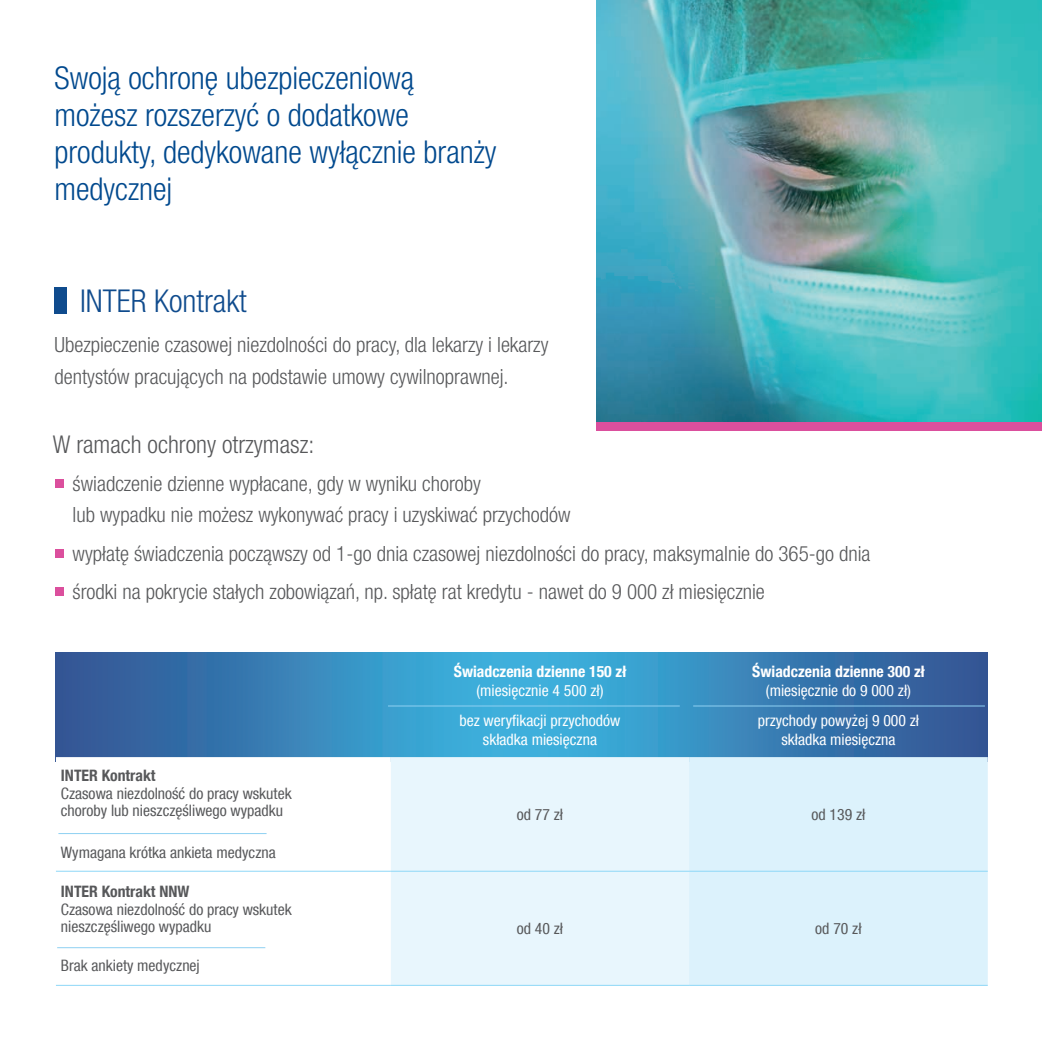
<style>
.page{position:relative;width:1042px;height:1042px;background:#fff}
.page>*{position:absolute;margin:0;border:0;box-sizing:border-box;transform-origin:0 0}
.t1{font:300 condensed 31.5px/36.8px "Helvetica Neue LT Com";color:#01498e}
.t2{font:300 condensed 31.5px "Helvetica Neue LT Com";color:#0f4b8d}
.t3{font:300 condensed 24.5px "Helvetica Neue LT Com";color:#57585a}
.t4{font:300 condensed 21px/31.5px "Helvetica Neue LT Com";color:#57585a}
.t5{font:condensed 15.75px/17.5px "Helvetica Neue LT Com";color:#57585a}
.t6{font:condensed 15.75px/29.8px "Helvetica Neue LT Com";color:#fff;text-align:center}
.t7{font:700 condensed 15.75px "Helvetica Neue LT Com";color:#fff}
.t8{font:700 condensed 15.75px "Helvetica Neue LT Com";color:#57585a}
</style>
<div class="page">
<div style="left:55px;top:287px;width:12px;height:27px;background:#0f4b8d"></div>
<div style="left:55px;top:479px;width:9px;height:9px;background:#db4f9d"></div>
<div style="left:55px;top:549px;width:9px;height:8px;background:#db4f9d"></div>
<div style="left:55px;top:587px;width:9px;height:9px;background:#db4f9d"></div>
<img style="left:56px;top:652px;width:931px;height:105px">
<svg style="left:56px;top:757px;width:335px;height:228px"></svg>
<div style="left:391px;top:757px;width:298px;height:228px;background:#e8f6fd"></div>
<div style="left:689px;top:757px;width:299px;height:228px;background:#dcf2fc"></div>
<hr style="left:56px;top:871px;width:335px;height:1px;background:#8dd7f7">
<hr style="left:391px;top:871px;width:298px;height:1px;background:#8dd7f7">
<hr style="left:689px;top:871px;width:299px;height:1px;background:#8dd7f7">
<hr style="left:56px;top:985px;width:335px;height:1px;background:#8dd7f7">
<hr style="left:391px;top:985px;width:298px;height:1px;background:#8dd7f7">
<hr style="left:689px;top:985px;width:299px;height:1px;background:#8dd7f7">
<hr style="left:58px;top:833px;width:209px;height:1px;background:#8ed0f2">
<hr style="left:388px;top:706px;width:292px;height:1px;background:#8ed0f2">
<hr style="left:57px;top:947px;width:208px;height:1px;background:#8ed0f2">
<hr style="left:693px;top:706px;width:292px;height:1px;background:#8ed0f2">
<img style="left:596px;top:0;width:446px;height:422px">
<div style="left:596px;top:422px;width:446px;height:8px;background:#db4f9d"></div>
<h1 class="t1" style="left:55px;top:60px;width:443px">Swoją ochronę ubezpieczeniową możesz rozszerzyć o dodatkowe produkty, dedykowane wyłącznie branży medycznej</h1>
<h1 class="t2" style="left:80px;top:283px;width:168px">INTER Kontrakt</h1>
<p class="t4" style="left:55px;top:329px;width:495px">Ubezpieczenie czasowej niezdolności do pracy, dla lekarzy i lekarzy dentystów pracujących na podstawie umowy cywilnoprawnej.</p>
<p class="t3" style="left:53px;top:430px;width:263px">W ramach ochrony otrzymasz:</p>
<p class="t4" style="left:73px;top:467px;width:499px">świadczenie dzienne wypłacane, gdy w wyniku choroby<br>lub wypadku nie możesz wykonywać pracy i uzyskiwać przychodów</p>
<p class="t4" style="left:73px;top:534px;width:799px;line-height:38.5px">wypłatę świadczenia począwszy od 1-go dnia czasowej niezdolności do pracy, maksymalnie do 365-go dnia środki na pokrycie stałych zobowiązań, np. spłatę rat kredytu - nawet do 9 000 zł miesięcznie</p>
<p class="t8" style="left:61px;top:766px;width:96px">INTER Kontrakt</p>
<p class="t5" style="left:61px;top:784px;width:232px">Czasowa niezdolność do pracy wskutek choroby lub nieszczęśliwego wypadku</p>
<p class="t5" style="left:61px;top:844px;width:216px">Wymagana krótka ankieta medyczna</p>
<p class="t8" style="left:61px;top:882px;width:130px">INTER Kontrakt NNW</p>
<p class="t5" style="left:61px;top:900px;width:232px">Czasowa niezdolność do pracy wskutek nieszczęśliwego wypadku</p>
<p class="t5" style="left:61px;top:956px;width:140px">Brak ankiety medycznej</p>
<p class="t7" style="left:454px;top:661px;width:174px">Świadczenia dzienne 150 zł</p>
<p class="t6" style="left:459px;top:675px;width:163px">(miesięcznie 4 500 zł)<br>bez weryfikacji przychodów</p>
<p class="t6" style="left:483px;top:724px;width:115px">składka miesięczna</p>
<p class="t7" style="left:752px;top:661px;width:174px">Świadczenia dzienne 300 zł</p>
<p class="t6" style="left:758px;top:675px;width:163px">(miesięcznie do 9 000 zł) przychody powyżej 9 000 zł</p>
<p class="t6" style="left:781px;top:724px;width:115px">składka miesięczna</p>
<p class="t5" style="left:517px;top:805px;width:48px">od 77 zł</p>
<p class="t5" style="left:811px;top:805px;width:55px">od 139 zł</p>
<p class="t5" style="left:517px;top:919px;width:48px">od 40 zł</p>
<p class="t5" style="left:815px;top:919px;width:48px">od 70 zł</p>
</div>
